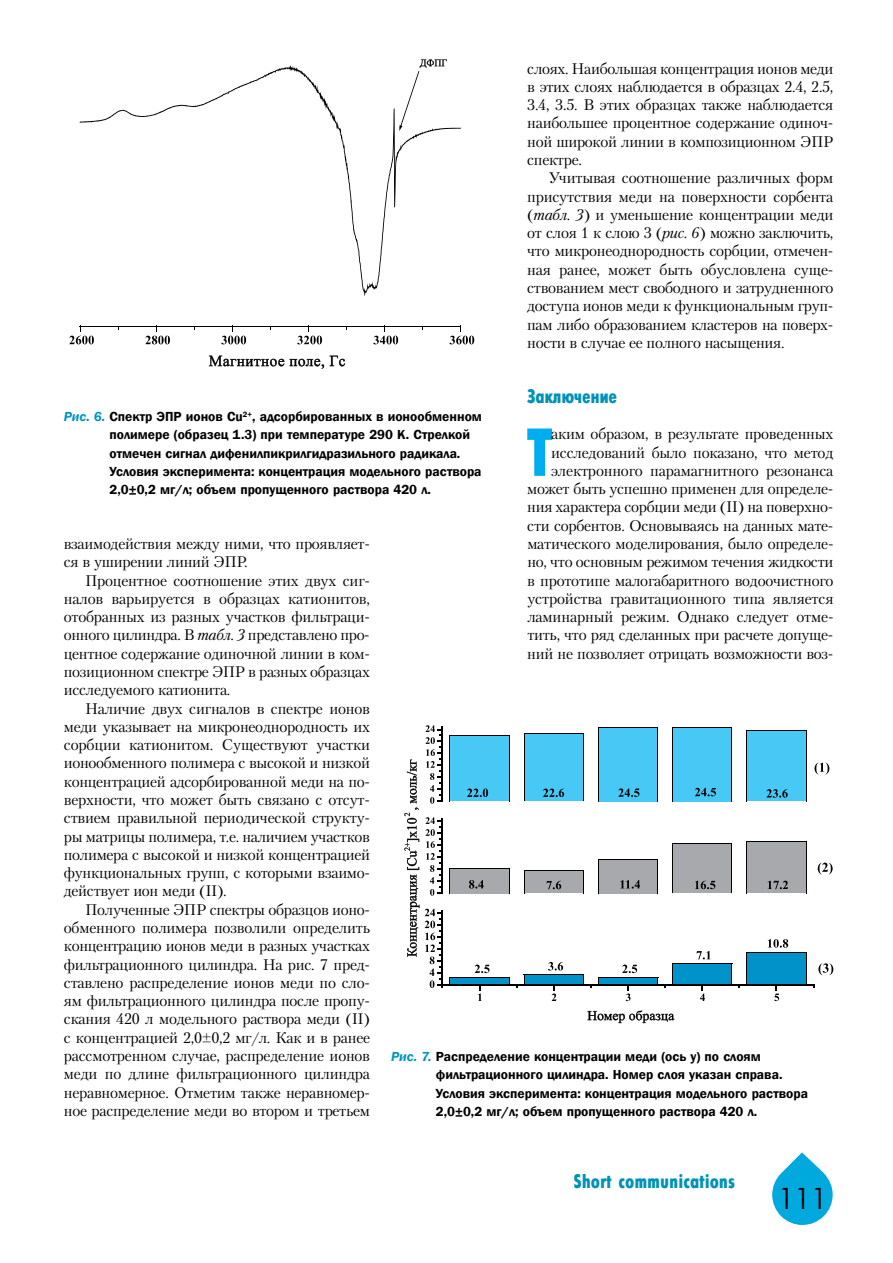
<style>
.page{position:relative;width:893px;height:1263px;background:#fff}
.page>*{position:absolute;margin:0;border:0;box-sizing:border-box;transform-origin:0 0}
.t1{font:67.65px "Futuris X Cond C";color:#00aeef}
.t2{font:30px "Futuris Cyrillic";color:#000}
.t3{font:19.5px "Futuris X Cond C";color:#0092b8}
.t4{font:15.3px/18.3px "Petersburg C";letter-spacing:-.02em;color:#000;text-align:justify}
.t5{font:600 13.5px/18.3px "Franklin Gothic";color:#000}
.s1{font-style:italic}
.s2{font-style:italic;color:#0094c1}
</style>
<div class="page">
<svg style="left:772px;top:1152px;width:61px;height:73px"></svg>
<svg style="left:69px;top:326px;width:25px;height:18px"></svg>
<svg style="left:145px;top:327px;width:25px;height:17px"></svg>
<svg style="left:221px;top:327px;width:25px;height:17px"></svg>
<svg style="left:297px;top:327px;width:25px;height:17px"></svg>
<svg style="left:373px;top:327px;width:25px;height:17px"></svg>
<svg style="left:450px;top:327px;width:24px;height:17px"></svg>
<hr style="left:80px;top:326px;width:381px;height:1px;background:#000">
<svg style="left:79px;top:59px;width:382px;height:237px"></svg>
<svg style="left:209px;top:356px;width:136px;height:13px"></svg>
<div style="left:450px;top:978px;width:59px;height:7px;background:#0092c8"></div>
<hr style="left:449px;top:977px;width:61px;height:1px;background:#000">
<div style="left:524px;top:974px;width:59px;height:11px;background:#0092c8"></div>
<hr style="left:524px;top:974px;width:60px;height:1px;background:#000">
<div style="left:598px;top:978px;width:60px;height:7px;background:#0092c8"></div>
<hr style="left:598px;top:977px;width:60px;height:1px;background:#000">
<div style="left:672px;top:964px;width:60px;height:21px;background:#0092c8"></div>
<hr style="left:672px;top:963px;width:60px;height:1px;background:#000">
<svg style="left:672px;top:964px;width:1px;height:21px"></svg>
<div style="left:747px;top:953px;width:59px;height:32px;background:#0092c8"></div>
<hr style="left:746px;top:952px;width:60px;height:1px;background:#000">
<hr style="left:806px;top:952px;width:1px;height:33px;background:#000">
<hr style="left:746px;top:952px;width:1px;height:33px;background:#000">
<div style="left:450px;top:868px;width:59px;height:25px;background:#a7a9ac"></div>
<hr style="left:450px;top:868px;width:59px;height:1px;background:#000">
<svg style="left:509px;top:868px;width:1px;height:25px"></svg>
<div style="left:524px;top:870px;width:59px;height:23px;background:#a7a9ac"></div>
<hr style="left:524px;top:870px;width:60px;height:1px;background:#000">
<svg style="left:583px;top:871px;width:1px;height:22px"></svg>
<svg style="left:524px;top:871px;width:1px;height:22px"></svg>
<div style="left:598px;top:859px;width:60px;height:34px;background:#a7a9ac"></div>
<hr style="left:598px;top:859px;width:60px;height:1px;background:#000">
<hr style="left:657px;top:859px;width:1px;height:34px;background:#000">
<hr style="left:598px;top:859px;width:1px;height:34px;background:#000">
<div style="left:672px;top:844px;width:60px;height:49px;background:#a7a9ac"></div>
<hr style="left:672px;top:843px;width:60px;height:1px;background:#000">
<hr style="left:732px;top:843px;width:1px;height:50px;background:#000">
<hr style="left:672px;top:843px;width:1px;height:50px;background:#000">
<div style="left:747px;top:841px;width:59px;height:52px;background:#a7a9ac"></div>
<hr style="left:746px;top:841px;width:60px;height:1px;background:#000">
<hr style="left:806px;top:841px;width:1px;height:52px;background:#000">
<hr style="left:746px;top:841px;width:1px;height:52px;background:#000">
<div style="left:450px;top:735px;width:59px;height:66px;background:#47c8f5"></div>
<hr style="left:450px;top:735px;width:59px;height:1px;background:#000">
<hr style="left:509px;top:735px;width:1px;height:66px;background:#000">
<hr style="left:450px;top:735px;width:1px;height:66px;background:#000">
<div style="left:524px;top:734px;width:59px;height:67px;background:#47c8f5"></div>
<hr style="left:524px;top:733px;width:60px;height:1px;background:#000">
<hr style="left:583px;top:733px;width:1px;height:68px;background:#000">
<hr style="left:524px;top:733px;width:1px;height:68px;background:#000">
<div style="left:598px;top:728px;width:60px;height:73px;background:#47c8f5"></div>
<hr style="left:598px;top:728px;width:60px;height:1px;background:#000">
<hr style="left:657px;top:728px;width:1px;height:73px;background:#000">
<hr style="left:598px;top:728px;width:1px;height:73px;background:#000">
<div style="left:672px;top:728px;width:60px;height:73px;background:#47c8f5"></div>
<hr style="left:672px;top:728px;width:60px;height:1px;background:#000">
<hr style="left:732px;top:728px;width:1px;height:73px;background:#000">
<hr style="left:672px;top:728px;width:1px;height:73px;background:#000">
<div style="left:747px;top:730px;width:59px;height:71px;background:#47c8f5"></div>
<hr style="left:746px;top:730px;width:60px;height:1px;background:#000">
<hr style="left:806px;top:730px;width:1px;height:71px;background:#000">
<hr style="left:746px;top:730px;width:1px;height:71px;background:#000">
<svg style="left:478px;top:986px;width:4px;height:15px"></svg>
<svg style="left:552px;top:986px;width:4px;height:15px"></svg>
<svg style="left:626px;top:986px;width:4px;height:15px"></svg>
<svg style="left:700px;top:986px;width:5px;height:15px"></svg>
<svg style="left:774px;top:986px;width:5px;height:15px"></svg>
<hr style="left:442px;top:985px;width:372px;height:1px;background:#000">
<svg style="left:425px;top:909px;width:18px;height:79px"></svg>
<hr style="left:442px;top:910px;width:1px;height:76px;background:#000">
<svg style="left:475px;top:964px;width:14px;height:9px"></svg>
<svg style="left:548px;top:962px;width:15px;height:8px"></svg>
<svg style="left:622px;top:964px;width:15px;height:9px"></svg>
<svg style="left:696px;top:951px;width:14px;height:8px"></svg>
<svg style="left:768px;top:939px;width:20px;height:9px"></svg>
<svg style="left:818px;top:963px;width:15px;height:12px"></svg>
<svg style="left:818px;top:863px;width:15px;height:11px"></svg>
<svg style="left:814px;top:763px;width:15px;height:11px"></svg>
<svg style="left:587px;top:1010px;width:87px;height:13px"></svg>
<svg style="left:425px;top:817px;width:17px;height:79px"></svg>
<hr style="left:442px;top:818px;width:1px;height:76px;background:#000">
<svg style="left:768px;top:881px;width:20px;height:8px"></svg>
<svg style="left:695px;top:881px;width:20px;height:8px"></svg>
<svg style="left:620px;top:880px;width:20px;height:8px"></svg>
<svg style="left:546px;top:881px;width:15px;height:8px"></svg>
<svg style="left:469px;top:880px;width:15px;height:8px"></svg>
<svg style="left:404px;top:759px;width:15px;height:198px"></svg>
<svg style="left:425px;top:725px;width:17px;height:79px"></svg>
<hr style="left:442px;top:726px;width:1px;height:76px;background:#000">
<svg style="left:766px;top:789px;width:22px;height:9px"></svg>
<svg style="left:695px;top:788px;width:21px;height:8px"></svg>
<svg style="left:618px;top:788px;width:21px;height:9px"></svg>
<svg style="left:543px;top:788px;width:21px;height:9px"></svg>
<svg style="left:467px;top:788px;width:21px;height:9px"></svg>
<p class="t4" style="left:527px;top:59px;width:308px">слоях. Наибольшая концентрация ионов меди в этих слоях наблюдается в образцах 2.4, 2.5, 3.4, 3.5. В этих образцах также наблюдается наибольшее процентное содержание одиноч&shy;ной широкой линии в композиционном ЭПР спектре.</p>
<p class="t4" style="left:527px;top:169px;width:308px;text-indent:21px">Учитывая соотношение различных форм присутствия меди на поверхности сорбента (<span class="s1">табл. 3</span>) и уменьшение концентрации меди от слоя 1 к слою 3 (<span class="s1">рис. 6</span>) можно заключить, что микронеоднородность сорбции, отмечен&shy;ная ранее, может быть обусловлена суще&shy;ствованием мест свободного и затрудненного доступа ионов меди к функциональным груп&shy;пам либо образованием кластеров на поверх&shy;ности в случае ее полного насыщения.</p>
<p class="t3" style="left:527px;top:385px;width:91px">Заключение</p>
<h1 class="t1" style="left:527px;top:415px;width:27px">Т</h1>
<p class="t5" style="left:110px;top:407px;width:374px;text-indent:-46px"><span class="s2">Рис. 6.</span> Спектр ЭПР ионов Cu<sup>2+</sup>, адсорбированных в ионообменном полимере (образец 1.3) при температуре 290 К. Стрелкой отмечен сигнал дифенилпикрилгидразильного радикала.<br>Условия эксперимента: концентрация модельного раствора 2,0±0,2 мг/л; объем пропущенного раствора 420 л.</p>
<p class="t4" style="left:527px;top:425px;width:308px;text-align:right">аким образом, в результате проведенных исследований было показано, что метод электронного парамагнитного резонанса может быть успешно применен для определе&shy;ния характера сорбции меди (II) на поверхно&shy;сти сорбентов. Основываясь на данных мате&shy;матического моделирования, было определе&shy;но, что основным режимом течения жидкости в прототипе малогабаритного водоочистного устройства гравитационного типа является ламинарный режим. Однако следует отме&shy;тить, что ряд сделанных при расчете допуще&shy;ний не позволяет отрицать возможности воз-</p>
<p class="t4" style="left:64px;top:534px;width:308px">взаимодействия между ними, что проявляет&shy;ся в уширении линий ЭПР.</p>
<p class="t4" style="left:64px;top:571px;width:308px;text-indent:21px">Процентное соотношение этих двух сиг&shy;налов варьируется в образцах катионитов, отобранных из разных участков фильтраци&shy;онного цилиндра. В <span class="s1">табл. 3</span> представлено про&shy;центное содержание одиночной линии в ком&shy;позиционном спектре ЭПР в разных образцах исследуемого катионита.</p>
<p class="t4" style="left:64px;top:699px;width:308px;text-indent:21px">Наличие двух сигналов в спектре ионов меди указывает на микронеоднородность их сорбции катионитом. Существуют участки ионообменного полимера с высокой и низкой концентрацией адсорбированной меди на по&shy;верхности, что может быть связано с отсут&shy;ствием правильной периодической структу&shy;ры матрицы полимера, т.е. наличием участков полимера с высокой и низкой концентрацией функциональных групп, с которыми взаимо&shy;действует ион меди (II).</p>
<p class="t4" style="left:64px;top:900px;width:308px;text-indent:21px">Полученные ЭПР спектры образцов ионо&shy;обменного полимера позволили определить концентрацию ионов меди в разных участках фильтрационного цилиндра. На рис. 7 пред&shy;ставлено распределение ионов меди по сло&shy;ям фильтрационного цилиндра после пропу&shy;скания 420 л модельного раствора меди (II) c концентрацией 2,0±0,2 мг/л. Как и в ранее рассмотренном случае, распределение ионов меди по длине фильтрационного цилиндра неравномерное. Отметим также неравномер&shy;ное распределение меди во втором и третьем</p>
<p class="t5" style="left:436px;top:1047px;width:374px;text-indent:-45px"><span class="s2">Рис. 7.</span> Распределение концентрации меди (ось у) по слоям фильтрационного цилиндра. Номер слоя указан справа.<br>Условия эксперимента: концентрация модельного раствора 2,0±0,2 мг/л; объем пропущенного раствора 420 л.</p>
<p class="t3" style="left:574px;top:1170px;width:163px">Short communications</p>
<h2 class="t2" style="left:778px;top:1183px;width:51px">111</h2>
</div>
